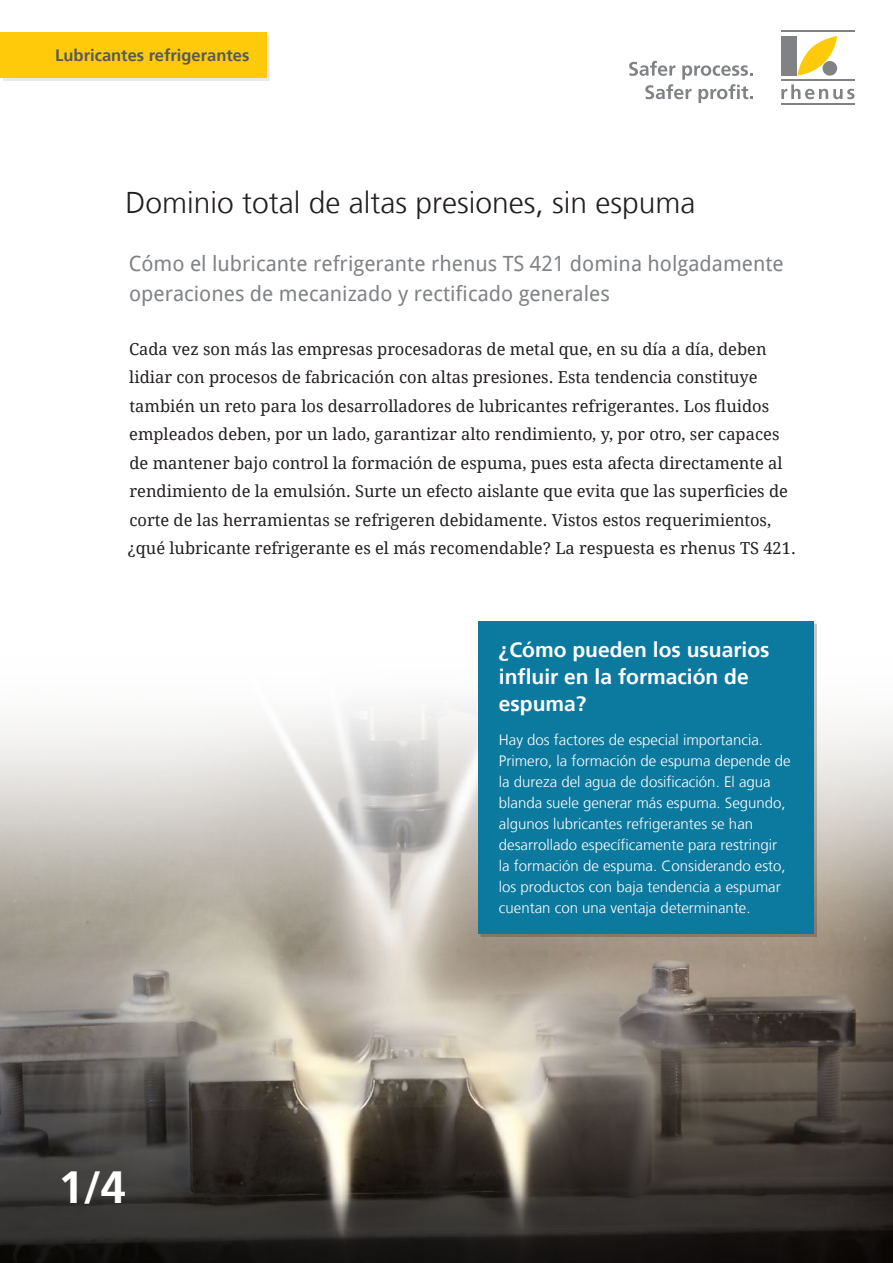
<style>
.page{position:relative;width:893px;height:1263px;background:#fff}
.page>*{position:absolute;margin:0;border:0;box-sizing:border-box;transform-origin:0 0}
.Fließtext{font:700 45px "Frutiger 65";color:#fff}
.Überschrift{font:300 30px "Frutiger";color:#231f20}
.Einleitungstext{font:21px/30px "Droid Sans";color:#808285}
.Unterüberschrift{font:700 21px/27px "Frutiger 65";color:#fff}
.Fließtext-2{font:16.5px/28.5px "Droid Serif";color:#231f20}
.Rubrum{font:700 16.5px "Frutiger 65";color:#57585a}
.Fließtext_Tabelle{font:300 15px/21px "Frutiger";color:#fff}
</style>
<div class="page">
<img style="left:0;top:703px;width:893px;height:560px">
<div style="left:3px;top:35px;width:267px;height:46px;background:#231f20;opacity:.1"></div>
<div style="left:0;top:32px;width:266px;height:46px;background:#feca0a"></div>
<svg style="left:781px;top:84px;width:73px;height:15px"></svg>
<svg style="left:797px;top:36px;width:40px;height:40px"></svg>
<div style="left:781px;top:36px;width:16px;height:40px;background:#808285"></div>
<div style="left:822px;top:61px;width:15px;height:15px;background:#808285;border-radius:50%"></div>
<hr style="left:781px;top:31px;width:73px;height:1px;background:#808285">
<hr style="left:781px;top:80px;width:73px;height:1px;background:#808285">
<hr style="left:781px;top:103px;width:73px;height:1px;background:#808285">
<svg style="left:629px;top:61px;width:124px;height:42px"></svg>
<div style="left:478px;top:621px;width:336px;height:313px;background:#0c799f"></div>
<p class="Rubrum" style="left:55px;top:45px;width:196px">Lubricantes refrigerantes</p>
<p class="Überschrift" style="left:125px;top:185px;width:572px">Dominio total de altas presiones, sin espuma</p>
<p class="Einleitungstext" style="left:129px;top:248px;width:656px">Cómo el lubricante refrigerante rhenus TS 421 domina holgadamente operaciones de mecanizado y rectificado generales</p>
<p class="Fließtext-2" style="left:128px;top:335px;width:670px">Cada vez son más las empresas procesadoras de metal que, en su día a día, deben lidiar con procesos de fabricación con altas presiones. Esta tendencia constituye también un reto para los desarrolladores de lubricantes refrigerantes. Los fluidos empleados deben, por un lado, garantizar alto rendimiento, y, por otro, ser capaces de mantener bajo control la formación de espuma, pues esta afecta directamente al rendimiento de la emulsión. Surte un efecto aislante que evita que las superficies de corte de las herramientas se refrigeren debidamente. Vistos estos requerimientos, ¿qué lubricante refrigerante es el más recomendable? La respuesta es rhenus TS 421.</p>
<p class="Fließtext" style="left:58px;top:1161px;width:69px">1/4</p>
<p class="Unterüberschrift" style="left:499px;top:636px;width:272px">¿Cómo pueden los usuarios influir en la formación de espuma?</p>
<p class="Fließtext_Tabelle" style="left:499px;top:729px;width:293px">Hay dos factores de especial importancia.<br>Primero, la formación de espuma depende de la dureza del agua de dosificación. El agua blanda suele generar más espuma. Segundo, algunos lubricantes refrigerantes se han desarrollado específicamente para restringir la formación de espuma. Considerando esto, los productos con baja tendencia a espumar cuentan con una ventaja determinante.</p>
</div>
